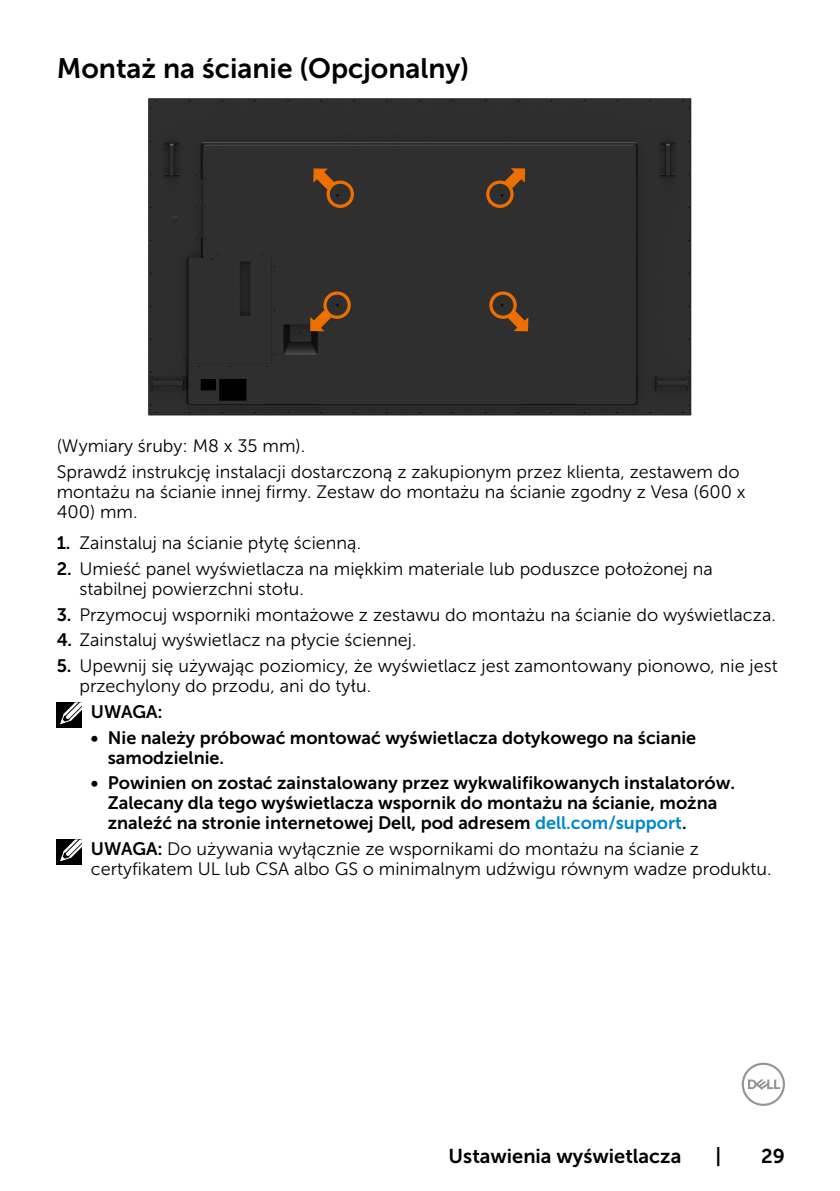
<style>
.page{position:relative;width:840px;height:1191px;background:#fff}
.page>*{position:absolute;margin:0;border:0;box-sizing:border-box;transform-origin:0 0}
.t1{font:28px "Museo Sans For Dell 700";color:#000}
.t2{font:20px "Museo Sans For Dell 700";color:#000}
.t3{font:18px/20px "Museo Sans For Dell 300";color:#000}
.t4{font:18px/20px "Museo Sans For Dell 700";color:#000}
.s1{font-family:"Museo Sans For Dell 700"}
.s2{color:#0087cb}
</style>
<div class="page">
<svg style="left:741px;top:1062px;width:43px;height:44px"></svg>
<div style="left:148px;top:98px;width:544px;height:318px;background:#2f2f2f"></div>
<div style="left:326px;top:180px;width:28px;height:28px;border:3px solid #ec6f00;border-radius:50%"></div>
<div style="left:486px;top:180px;width:27px;height:28px;border:3px solid #ec6f00;border-radius:50%"></div>
<div style="left:323px;top:291px;width:27px;height:28px;border:3px solid #ec6f00;border-radius:50%"></div>
<div style="left:489px;top:291px;width:27px;height:28px;border:3px solid #ec6f00;border-radius:50%"></div>
<svg style="left:313px;top:168px;width:21px;height:22px"></svg>
<svg style="left:507px;top:310px;width:21px;height:21px"></svg>
<svg style="left:503px;top:168px;width:21px;height:21px"></svg>
<svg style="left:310px;top:310px;width:21px;height:21px"></svg>
<svg style="left:200px;top:379px;width:46px;height:22px"></svg>
<div style="left:57px;top:702px;width:25px;height:25px;background:#000"></div>
<svg style="left:60px;top:702px;width:22px;height:23px"></svg>
<div style="left:57px;top:839px;width:25px;height:25px;background:#000"></div>
<svg style="left:60px;top:839px;width:22px;height:23px"></svg>
<h1 class="t1" style="left:57px;top:52px;width:413px">Montaż na ścianie (Opcjonalny)</h1>
<p class="t3" style="left:57px;top:433px;width:684px;line-height:25.6px">(Wymiary śruby: M8 x 35 mm).<br>Sprawdź instrukcję instalacji dostarczoną z zakupionym przez klienta, zestawem do</p>
<p class="t3" style="left:57px;top:482px;width:690px">montażu na ścianie innej firmy. Zestaw do montażu na ścianie zgodny z Vesa (600 x<br>400) mm.</p>
<p class="t3" style="left:57px;top:533px;width:306px"><span class="s1">1.</span> Zainstaluj na ścianie płytę ścienną.</p>
<p class="t3" style="left:79px;top:559px;width:634px;text-indent:-23px"><span class="s1">2.</span> Umieść panel wyświetlacza na miękkim materiale lub poduszce położonej na stabilnej powierzchni stołu.</p>
<p class="t3" style="left:57px;top:605px;width:720px"><span class="s1">3.</span> Przymocuj wsporniki montażowe z zestawu do montażu na ścianie do wyświetlacza.</p>
<p class="t3" style="left:57px;top:630px;width:361px"><span class="s1">4.</span> Zainstaluj wyświetlacz na płycie ściennej.</p>
<p class="t3" style="left:79px;top:656px;width:699px;text-indent:-23px"><span class="s1">5.</span> Upewnij się używając poziomicy, że wyświetlacz jest zamontowany pionowo, nie jest przechylony do przodu, ani do tyłu.</p>
<p class="t4" style="left:91px;top:701px;width:73px">UWAGA:</p>
<p class="t4" style="left:108px;top:727px;width:589px;text-indent:-17px">• Nie należy próbować montować wyświetlacza dotykowego na ścianie samodzielnie.</p>
<p class="t4" style="left:108px;top:773px;width:628px;text-indent:-17px">• Powinien on zostać zainstalowany przez wykwalifikowanych instalatorów.<br>Zalecany dla tego wyświetlacza wspornik do montażu na ścianie, można znaleźć na stronie internetowej Dell, pod adresem <span class="s2">dell.com/support</span>.</p>
<p class="t3" style="left:91px;top:839px;width:681px"><span class="s1">UWAGA:</span> Do używania wyłącznie ze wspornikami do montażu na ścianie z certyfikatem UL lub CSA albo GS o minimalnym udźwigu równym wadze produktu.</p>
<p class="t2" style="left:448px;top:1144px;width:234px">Ustawienia wyświetlacza</p>
<p class="t2" style="left:715px;top:1144px;width:7px">|</p>
<p class="t2" style="left:760px;top:1144px;width:25px">29</p>
</div>
